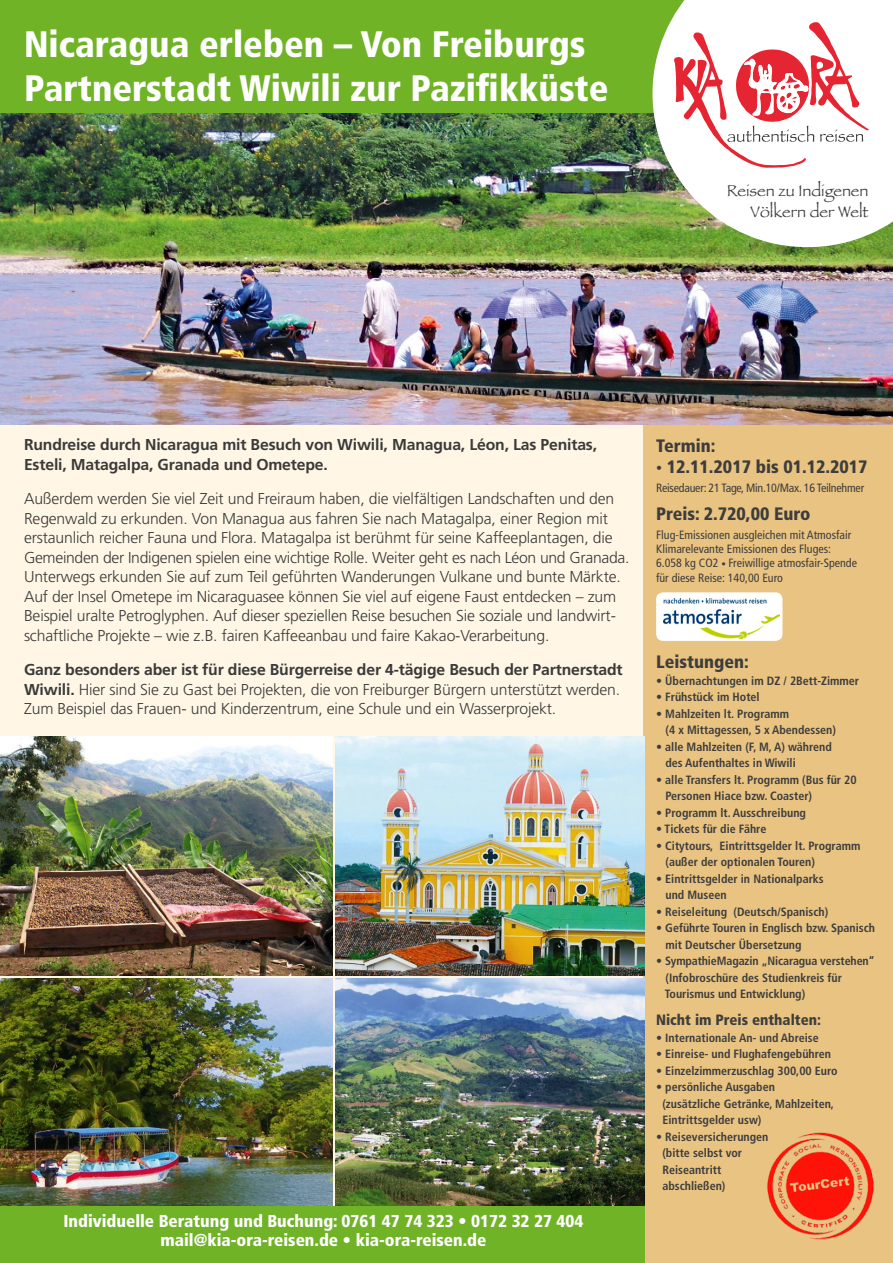
<style>
.page{position:relative;width:893px;height:1263px;background:#fff}
.page>*{position:absolute;margin:0;border:0;box-sizing:border-box;transform-origin:0 0}
.t1{font:900 condensed 36.75px/43.5px "Frutiger LT Std";color:#fff}
.t2{font:900 condensed 18px "Frutiger LT Std";color:#3d3d3c}
.t3{font:900 condensed 17.25px/18.8px "Frutiger LT Std";color:#fff;text-align:center}
.t4{font:16.35px/20.1px "Papyrus";color:#3a3a39;text-align:right}
.t5{font:300 15.75px/19.5px "Frutiger LT Std";letter-spacing:-.01em;color:#3a3a39}
.t6{font:700 15.75px/19.5px "Frutiger LT Std";letter-spacing:-.01em;color:#3a3a39}
.t7{font:900 condensed 15px "Frutiger LT Std";color:#3d3d3c}
.t8{font:700 condensed 12px/16.5px "Frutiger LT Std";color:#3d3d3c}
.t9{font:condensed 12px/14.4px "Frutiger LT Std";color:#3d3d3c}
.t10{font:condensed 12px "Frutiger LT Std";letter-spacing:-.02em;color:#3d3d3c}
.s1{font-weight:700}
.s2{font-size:12px}
.s3{font-stretch:normal;font-size:9px}
</style>
<div class="page">
<div style="left:0;top:0;width:893px;height:1206px;background:#fff6e6"></div>
<div style="left:0;top:0;width:767px;height:137px;background:#70b327"></div>
<div style="left:644px;top:410px;width:249px;height:853px;background:#e9c382"></div>
<img style="left:0;top:114px;width:893px;height:311px">
<img style="left:0;top:737px;width:333px;height:238px">
<img style="left:0;top:978px;width:332px;height:228px">
<img style="left:336px;top:737px;width:308px;height:238px">
<img style="left:336px;top:978px;width:308px;height:228px">
<svg style="left:652px;top:0;width:241px;height:247px;background:#e0e9d5"></svg>
<svg style="left:674px;top:22px;width:195px;height:146px;background:#f6cbcd"></svg>
<div style="left:0;top:1206px;width:644px;height:57px;background:#70b327"></div>
<img style="left:767px;top:1132px;width:107px;height:108px">
<div style="left:656px;top:592px;width:126px;height:49px;background:#fff;border-radius:7px"></div>
<img style="left:663px;top:598px;width:116px;height:40px">
<h1 class="t1" style="left:24px;top:23px;width:586px">Nicaragua erleben – Von Freiburgs<br>Partnerstadt Wiwili zur Pazifikküste</h1>
<p class="t4" style="left:727px;top:181px;width:143px">Reisen zu Indigenen<br>Völkern der Welt</p>
<p class="t6" style="left:24px;top:435px;width:575px">Rundreise durch Nicaragua mit Besuch von Wiwili, Managua, Léon, Las Penitas,<br>Esteli, Matagalpa, Granada und Ometepe.</p>
<p class="t5" style="left:24px;top:489px;width:607px">Außerdem werden Sie viel Zeit und Freiraum haben, die vielfältigen Landschaften und den Regenwald zu erkunden. Von Managua aus fahren Sie nach Matagalpa, einer Region mit erstaunlich reicher Fauna und Flora. Matagalpa ist berühmt für seine Kaffeeplantagen, die Gemeinden der Indigenen spielen eine wichtige Rolle. Weiter geht es nach Léon und Granada.<br>Unterwegs erkunden Sie auf zum Teil geführten Wanderungen Vulkane und bunte Märkte.<br>Auf der Insel Ometepe im Nicaraguasee können Sie viel auf eigene Faust entdecken – zum Beispiel uralte Petroglyphen. Auf dieser speziellen Reise besuchen Sie soziale und landwirt&shy;schaftliche Projekte – wie z.B. fairen Kaffeeanbau und faire Kakao-Verarbeitung.</p>
<p class="t5" style="left:24px;top:660px;width:600px"><span class="s1">Ganz besonders aber ist für diese Bürgerreise der 4-tägige Besuch der Partnerstadt<br>Wiwili.</span> Hier sind Sie zu Gast bei Projekten, die von Freiburger Bürgern unterstützt werden.<br>Zum Beispiel das Frauen- und Kinderzentrum, eine Schule und ein Wasserprojekt.</p>
<p class="t3" style="left:63px;top:1211px;width:521px">Individuelle Beratung und Buchung: 0761 47 74 323 • 0172 32 27 404 mail@kia-ora-reisen.de • kia-ora-reisen.de</p>
<p class="t2" style="left:656px;top:434px;width:61px">Termin:</p>
<p class="t2" style="left:656px;top:456px;width:213px"><span class="s2">•</span> 12.11.2017 bis 01.12.2017</p>
<p class="t10" style="left:656px;top:481px;width:210px">Reisedauer: 21 Tage, Min.10/Max. 16 Teilnehmer</p>
<p class="t2" style="left:656px;top:502px;width:156px">Preis: 2.720,00 Euro</p>
<p class="t9" style="left:656px;top:527px;width:202px">Flug-Emissionen ausgleichen mit Atmosfair Klimarelevante Emissionen des Fluges:<br>6.058 kg CO2 <span class="s3">•</span> Freiwillige atmosfair-Spende für diese Reise: 140,00 Euro</p>
<p class="t2" style="left:656px;top:651px;width:94px">Leistungen:</p>
<p class="t8" style="left:656px;top:672px;width:205px">• Übernachtungen im DZ / 2Bett-Zimmer</p>
<p class="t8" style="left:656px;top:689px;width:105px">• Frühstück im Hotel</p>
<p class="t8" style="left:665px;top:705px;width:172px;text-indent:-9px">• Mahlzeiten lt. Programm<br>(4 x Mittagessen, 5 x Abendessen)</p>
<p class="t8" style="left:665px;top:738px;width:168px;text-indent:-9px">• alle Mahlzeiten (F, M, A) während des Aufenthaltes in Wiwili</p>
<p class="t8" style="left:665px;top:771px;width:193px;text-indent:-9px">• alle Transfers lt. Programm (Bus für 20<br>Personen Hiace bzw. Coaster)</p>
<p class="t8" style="left:656px;top:804px;width:151px">• Programm lt. Ausschreibung</p>
<p class="t8" style="left:656px;top:821px;width:112px">• Tickets für die Fähre</p>
<p class="t8" style="left:665px;top:837px;width:196px;text-indent:-9px">• Citytours, Eintrittsgelder lt. Programm (außer der optionalen Touren)</p>
<p class="t8" style="left:665px;top:870px;width:160px;text-indent:-9px">• Eintrittsgelder in Nationalparks und Museen</p>
<p class="t8" style="left:656px;top:903px;width:174px">• Reiseleitung (Deutsch/Spanisch)</p>
<p class="t8" style="left:665px;top:920px;width:211px;text-indent:-9px">• Geführte Touren in Englisch bzw. Spanisch mit Deutscher Übersetzung</p>
<p class="t8" style="left:665px;top:953px;width:212px;text-indent:-9px">• SympathieMagazin „Nicaragua verstehen“ (Infobroschüre des Studienkreis für<br>Tourismus und Entwicklung)</p>
<p class="t7" style="left:656px;top:1011px;width:166px">Nicht im Preis enthalten:</p>
<p class="t8" style="left:656px;top:1029px;width:164px">• Internationale An- und Abreise</p>
<p class="t8" style="left:656px;top:1046px;width:176px">• Einreise- und Flughafengebühren</p>
<p class="t8" style="left:656px;top:1062px;width:183px">• Einzelzimmerzuschlag 300,00 Euro</p>
<p class="t8" style="left:662px;top:1079px;width:173px;text-indent:-6px">• persönliche Ausgaben (zusätzliche Getränke, Mahlzeiten,<br>Eintrittsgelder usw)</p>
<p class="t8" style="left:662px;top:1128px;width:108px;text-indent:-6px">• Reiseversicherungen (bitte selbst vor<br>Reiseantritt abschließen)</p>
</div>
